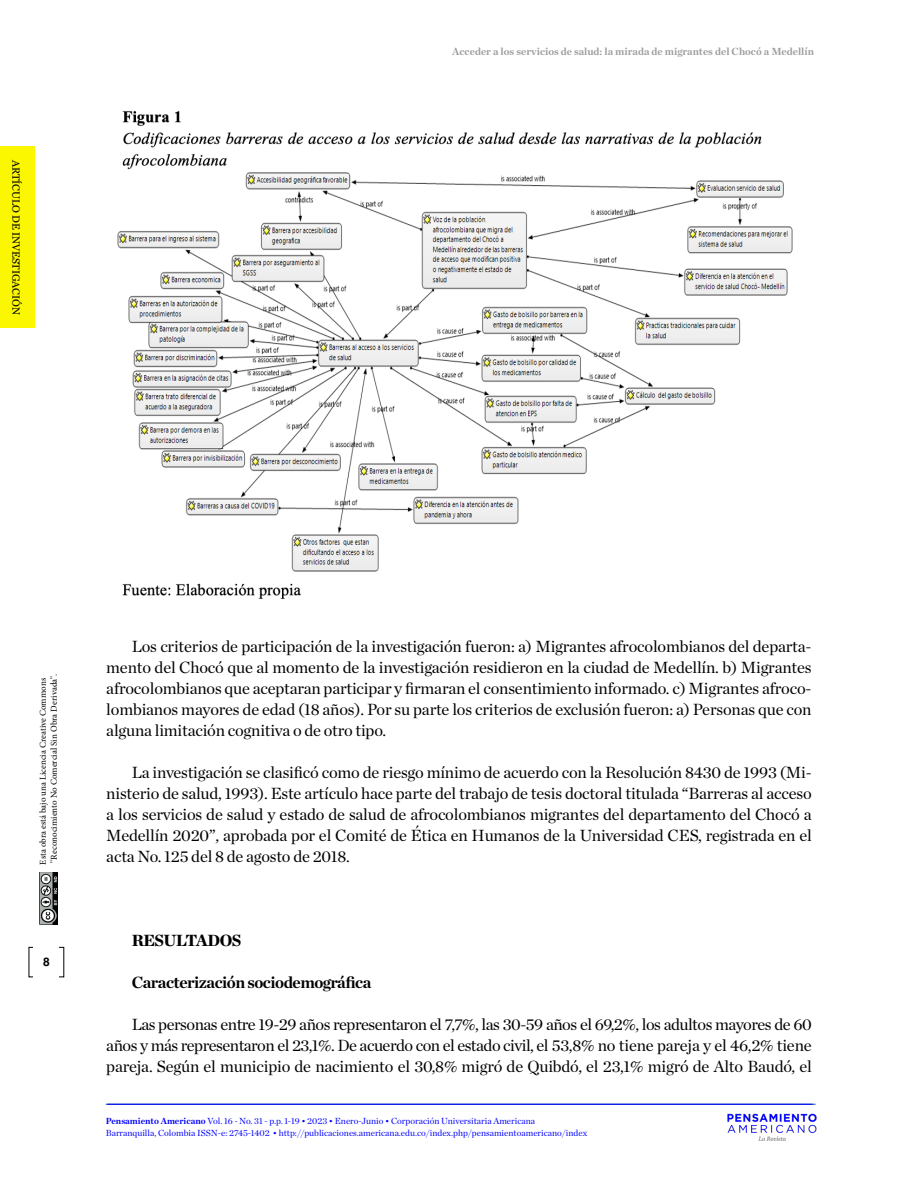
<style>
.page{position:relative;width:918px;height:1188px;background:#fff}
.page>*{position:absolute;margin:0;border:0;box-sizing:border-box;transform-origin:0 0}
.t1{font:16.5px/21px "Chronicle Deck";letter-spacing:-.01em;color:#000;text-align:justify}
.t2{font:700 16.5px "Chronicle Deck";letter-spacing:-.03em;color:#000}
.t3{font:900 16.5px "Chronicle Deck";letter-spacing:-.03em;color:#000}
.t4{font:700 12px "Helvetica";color:#000}
.t5{font:700 10.5px "Chronicle Deck";color:#9d9d9c}
.t6{font:10.5px "Georgia";letter-spacing:-.01em;color:#000}
.t7{font:9px/12px "Chronicle Deck";color:#00f}
.t8{font:9px/10.8px "Minion Pro";color:#000}
.s1{font-weight:700}
</style>
<div class="page">
<div style="left:0;top:146px;width:35px;height:182px;background:#faf700"></div>
<img style="left:39px;top:873px;width:19px;height:52px">
<hr style="left:106px;top:1104px;width:710px;height:1px;background:#004994">
<hr style="left:107px;top:1104px;width:706px;height:1px;background:#00f">
<img style="left:727px;top:1113px;width:90px;height:28px">
<img style="left:117px;top:110px;width:676px;height:489px">
<p class="t6" style="left:24px;top:160px;width:156px;rotate:90deg">ARTÍCULO DE INVESTIGACIÓN</p>
<p class="t5" style="left:452px;top:43px;width:364px">Acceder a los servicios de salud: la mirada de migrantes del Chocó a Medellín</p>
<p class="t8" style="left:38px;top:865px;width:192px;rotate:-90deg">Esta obra está bajo una Licencia Creative Commons "Reconocimiento No Comercial Sin Obra Derivada".</p>
<p class="t4" style="left:43px;top:954px;width:8px">8</p>
<p class="t1" style="left:106px;top:635px;width:707px;text-indent:26px">Los criterios de participación de la investigación fueron: a) Migrantes afrocolombianos del departa&shy;mento del Chocó que al momento de la investigación residieron en la ciudad de Medellín. b) Migrantes afrocolombianos que aceptaran participar y firmaran el consentimiento informado. c) Migrantes afroco&shy;lombianos mayores de edad (18 años). Por su parte los criterios de exclusión fueron: a) Personas que con alguna limitación cognitiva o de otro tipo.</p>
<p class="t1" style="left:106px;top:761px;width:707px;text-indent:26px">La investigación se clasificó como de riesgo mínimo de acuerdo con la Resolución 8430 de 1993 (Mi&shy;nisterio de salud, 1993). Este artículo hace parte del trabajo de tesis doctoral titulada “Barreras al acceso a los servicios de salud y estado de salud de afrocolombianos migrantes del departamento del Chocó a Medellín 2020”, aprobada por el Comité de Ética en Humanos de la Universidad CES, registrada en el acta No. 125 del 8 de agosto de 2018.</p>
<p class="t3" style="left:132px;top:927px;width:111px">RESULTADOS</p>
<p class="t2" style="left:132px;top:969px;width:241px">Caracterización sociodemográfica</p>
<p class="t1" style="left:106px;top:1013px;width:707px;text-indent:26px">Las personas entre 19-29 años representaron el 7,7%, las 30-59 años el 69,2%, los adultos mayores de 60 años y más representaron el 23,1%. De acuerdo con el estado civil, el 53,8% no tiene pareja y el 46,2% tiene pareja. Según el municipio de nacimiento el 30,8% migró de Quibdó, el 23,1% migró de Alto Baudó, el</p>
<p class="t7" style="left:106px;top:1115px;width:483px"><span class="s1">Pensamiento Americano</span> Vol. 16 - No. 31 - p.p. 1-19 • 2023 • Enero-Junio • Corporación Universitaria Americana<br>Barranquilla, Colombia ISSN-e: 2745-1402 • http://publicaciones.americana.edu.co/index.php/pensamientoamericano/index</p>
</div>
